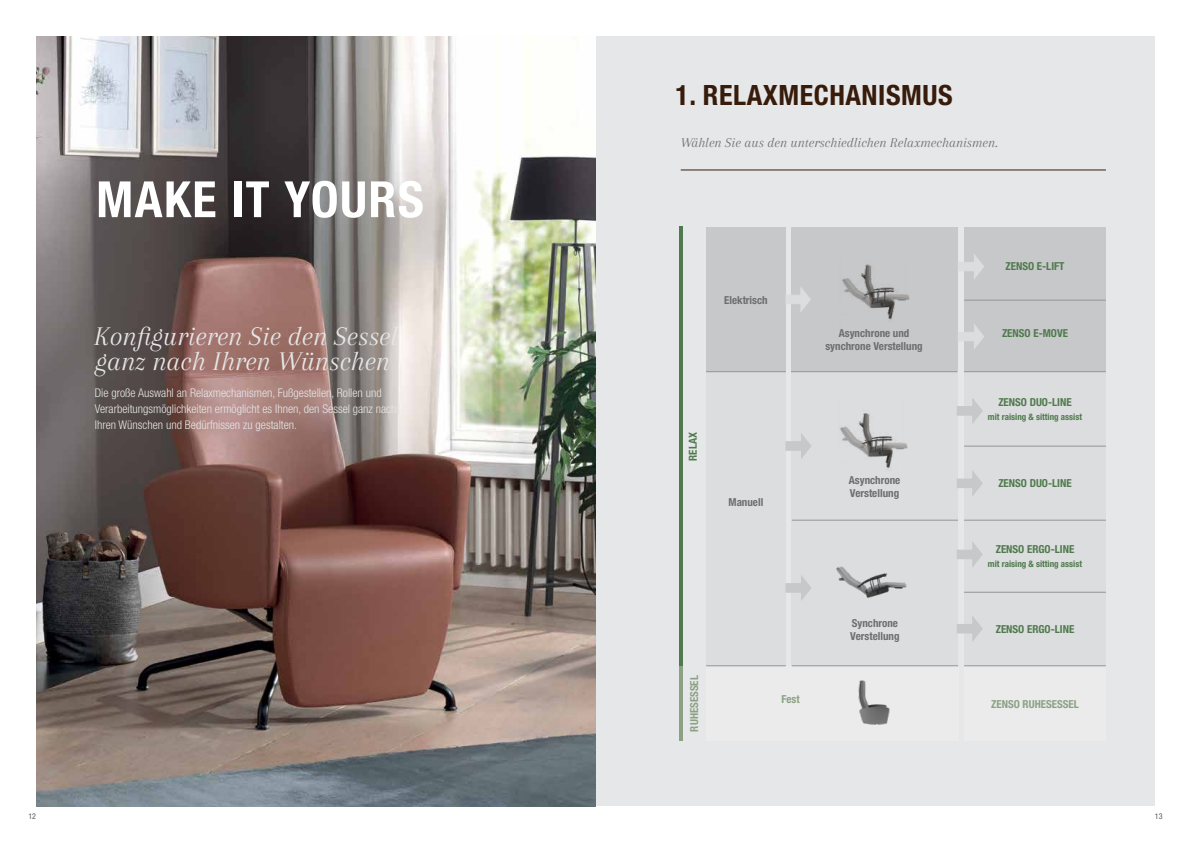
<style>
.page{position:relative;width:1191px;height:842px;background:#fff}
.page>*{position:absolute;margin:0;border:0;box-sizing:border-box;transform-origin:0 0}
.t1{font:700 condensed 50px "Helvetica Neue LT Std";letter-spacing:.03em;color:#fff}
.t2{font:italic 28px/25px "Arapey";color:#e6e7e8}
.t3{font:700 condensed 28px "Helvetica Neue LT Std";letter-spacing:.02em;color:#371b0b}
.t4{font:italic 14px "Arapey";color:#6d6e71}
.t5{font:300 condensed 12px/16px "Helvetica Neue LT Std";color:#e6e7e8}
.t6{font:700 condensed 11px/13.2px "Helvetica Neue LT Std";color:#6d6e71}
.t7{font:700 condensed 11px "Helvetica Neue LT Std";color:#4f7a4d}
.t8{font:700 condensed 11px "Helvetica Neue LT Std";color:#8ca184}
.t9{font:700 condensed 9px "Helvetica Neue LT Std";color:#4f7a4d}
.t10{font:condensed 8px "Helvetica Neue LT Std";color:#58595b}
</style>
<div class="page">
<div style="left:36px;top:36px;width:1119px;height:770px;background:#e6e7e8"></div>
<div style="left:964px;top:227px;width:142px;height:145px;background:#c7c8ca"></div>
<div style="left:792px;top:667px;width:166px;height:74px;background:#ebebec"></div>
<div style="left:792px;top:372px;width:166px;height:294px;background:#dcddde"></div>
<div style="left:706px;top:666px;width:86px;height:74px;background:#ebebec"></div>
<div style="left:706px;top:372px;width:80px;height:294px;background:#dcddde"></div>
<div style="left:792px;top:227px;width:166px;height:145px;background:#c7c8ca"></div>
<div style="left:706px;top:227px;width:80px;height:145px;background:#c7c8ca"></div>
<div style="left:964px;top:372px;width:142px;height:295px;background:#dcddde"></div>
<div style="left:964px;top:666px;width:142px;height:74px;background:#ebebec"></div>
<img style="left:36px;top:36px;width:559px;height:770px">
<hr style="left:679px;top:227px;width:3px;height:439px;background:#4f7a4d">
<hr style="left:964px;top:300px;width:142px;height:1px;background:#939598">
<hr style="left:679px;top:666px;width:3px;height:74px;background:#8ca184">
<hr style="left:706px;top:371px;width:80px;height:1px;background:#939598">
<hr style="left:964px;top:446px;width:142px;height:1px;background:#939598">
<hr style="left:964px;top:520px;width:142px;height:1px;background:#939598">
<hr style="left:964px;top:592px;width:142px;height:1px;background:#939598">
<hr style="left:706px;top:666px;width:80px;height:1px;background:#939598">
<hr style="left:791px;top:371px;width:166px;height:1px;background:#939598">
<hr style="left:964px;top:371px;width:142px;height:1px;background:#939598">
<hr style="left:792px;top:520px;width:166px;height:1px;background:#939598">
<hr style="left:964px;top:666px;width:142px;height:1px;background:#939598">
<hr style="left:792px;top:666px;width:166px;height:1px;background:#939598">
<hr style="left:680px;top:170px;width:426px;height:1px;background:#371b0b">
<img style="left:842px;top:264px;width:68px;height:57px">
<img style="left:836px;top:566px;width:71px;height:32px">
<img style="left:840px;top:413px;width:68px;height:57px">
<img style="left:858px;top:680px;width:32px;height:45px">
<div style="left:786px;top:442px;width:16px;height:8px;background:#c7c8ca"></div>
<svg style="left:801px;top:433px;width:10px;height:26px"></svg>
<div style="left:786px;top:295px;width:15px;height:9px;background:#dcddde"></div>
<svg style="left:800px;top:287px;width:11px;height:25px"></svg>
<div style="left:958px;top:262px;width:16px;height:9px;background:#dcddde"></div>
<svg style="left:974px;top:254px;width:10px;height:25px"></svg>
<div style="left:958px;top:332px;width:16px;height:9px;background:#dcddde"></div>
<svg style="left:974px;top:324px;width:10px;height:25px"></svg>
<div style="left:786px;top:583px;width:16px;height:9px;background:#c7c8ca"></div>
<svg style="left:801px;top:575px;width:10px;height:26px"></svg>
<div style="left:957px;top:406px;width:16px;height:9px;background:#c7c8ca"></div>
<svg style="left:972px;top:398px;width:10px;height:25px"></svg>
<div style="left:957px;top:479px;width:16px;height:9px;background:#c7c8ca"></div>
<svg style="left:972px;top:471px;width:10px;height:25px"></svg>
<div style="left:957px;top:550px;width:16px;height:9px;background:#c7c8ca"></div>
<svg style="left:972px;top:542px;width:10px;height:25px"></svg>
<div style="left:957px;top:624px;width:16px;height:9px;background:#c7c8ca"></div>
<svg style="left:972px;top:616px;width:10px;height:25px"></svg>
<h2 class="t3" style="left:675px;top:78px;width:279px">1. RELAXMECHANISMUS</h2>
<h1 class="t1" style="left:96px;top:169px;width:329px">MAKE IT YOURS</h1>
<h2 class="t2" style="left:94px;top:323px;width:305px">Konfigurieren Sie den Sessel ganz nach Ihren Wünschen</h2>
<p class="t5" style="left:95px;top:385px;width:303px">Die große Auswahl an Relaxmechanismen, Fußgestellen, Rollen und<br>Verarbeitungsmöglichkeiten ermöglicht es Ihnen, den Sessel ganz nach<br>Ihren Wünschen und Bedürfnissen zu gestalten.</p>
<p class="t4" style="left:680px;top:135px;width:318px">Wählen Sie aus den unterschiedlichen Relaxmechanismen.</p>
<p class="t6" style="left:724px;top:293px;width:45px">Elektrisch</p>
<p class="t7" style="left:1005px;top:259px;width:61px">ZENSO E-LIFT</p>
<p class="t6" style="left:838px;top:326px;width:72px">Asynchrone und</p>
<p class="t7" style="left:1002px;top:326px;width:67px">ZENSO E-MOVE</p>
<p class="t6" style="left:825px;top:339px;width:99px">synchrone Verstellung</p>
<p class="t7" style="left:686px;top:461px;width:30px;rotate:-90deg">RELAX</p>
<p class="t6" style="left:728px;top:495px;width:36px">Manuell</p>
<p class="t8" style="left:687px;top:731px;width:58px;rotate:-90deg">RUHESESSEL</p>
<p class="t8" style="left:781px;top:692px;width:20px">Fest</p>
<p class="t6" style="left:849px;top:473px;width:53px">Asynchrone<br>Verstellung</p>
<p class="t6" style="left:850px;top:616px;width:51px">Synchrone<br>Verstellung</p>
<p class="t7" style="left:998px;top:396px;width:75px">ZENSO DUO-LINE</p>
<p class="t9" style="left:988px;top:412px;width:96px">mit raising &amp; sitting assist</p>
<p class="t7" style="left:998px;top:477px;width:75px">ZENSO DUO-LINE</p>
<p class="t7" style="left:995px;top:542px;width:80px">ZENSO ERGO-LINE</p>
<p class="t9" style="left:988px;top:558px;width:96px">mit raising &amp; sitting assist</p>
<p class="t7" style="left:995px;top:622px;width:80px">ZENSO ERGO-LINE</p>
<p class="t8" style="left:991px;top:697px;width:89px">ZENSO RUHESESSEL</p>
<p class="t10" style="left:28px;top:811px;width:9px">12</p>
<p class="t10" style="left:1155px;top:812px;width:9px">13</p>
</div>
